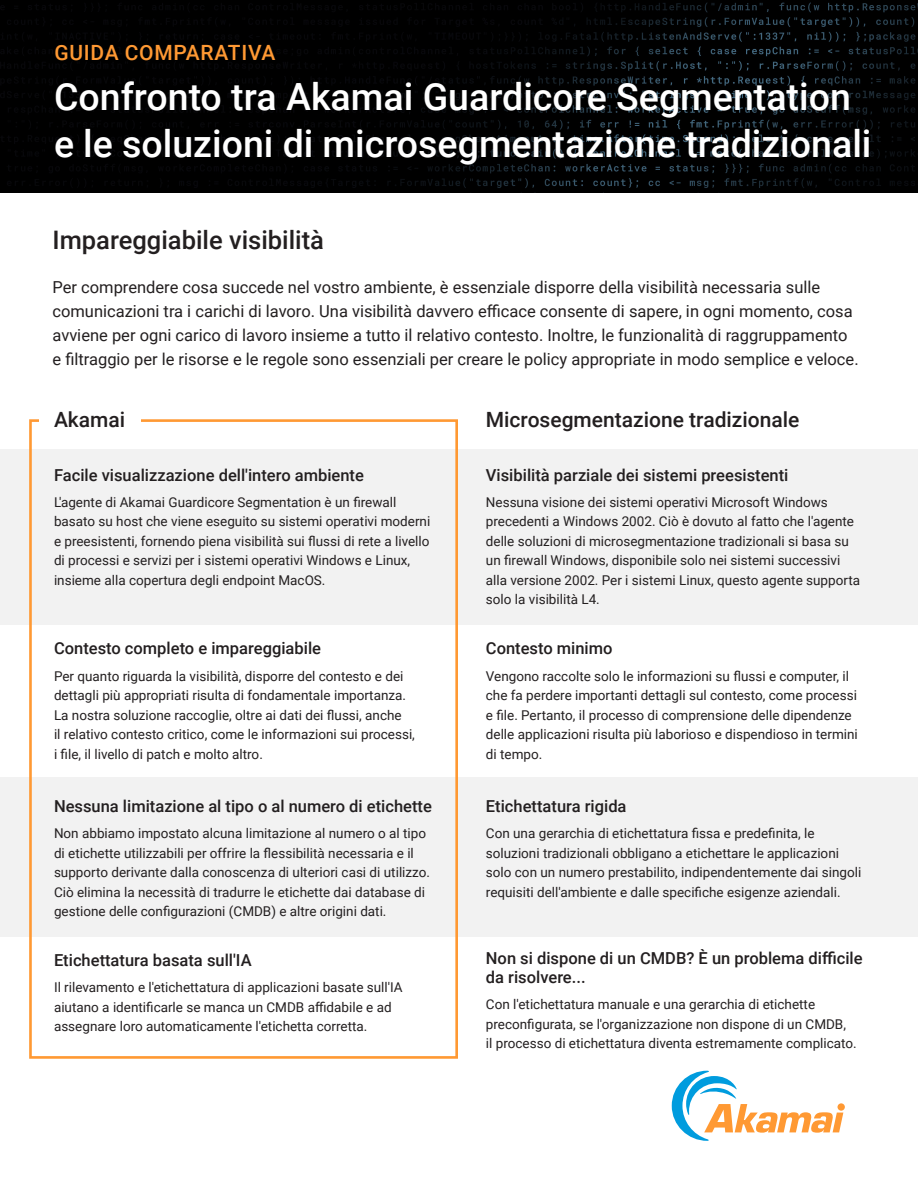
<style>
.page{position:relative;width:918px;height:1188px;background:#fff}
.page>*{position:absolute;margin:0;border:0;box-sizing:border-box;transform-origin:0 0}
.t1{font:500 37.5px/46.5px "Roboto";color:#fff}
.t2{font:500 25.5px "Roboto";color:#231f20}
.t3{font:500 21px "Roboto";color:#231f20}
.Preheader{font:500 21px "Roboto";letter-spacing:.035em;color:#f93}
.body_-_intro{font:16.5px/24px "Roboto";color:#231f20}
.t4{font:500 16.5px/19.5px "Roboto";color:#231f20}
.t5{font:13.5px/19.5px "Roboto";color:#231f20}
</style>
<div class="page">
<img style="left:0;top:0;width:918px;height:192px">
<svg style="left:672px;top:1071px;width:171px;height:70px"></svg>
<div style="left:0;top:450px;width:918px;height:175px;background:#f2f2f2"></div>
<div style="left:0;top:778px;width:918px;height:159px;background:#f2f2f2"></div>
<div style="left:29px;top:419px;width:429px;height:640px;border:3px solid #f93"></div>
<div style="left:39px;top:403px;width:102px;height:36px;background:#fff"></div>
<p class="Preheader" style="left:54px;top:38px;width:223px">GUIDA COMPARATIVA</p>
<p class="t1" style="left:54px;top:72px;width:819px">Confronto tra Akamai Guardicore Segmentation e le soluzioni di microsegmentazione tradizionali</p>
<p class="t2" style="left:52px;top:222px;width:273px">Impareggiabile visibilità</p>
<p class="body_-_intro" style="left:52px;top:274px;width:808px">Per comprendere cosa succede nel vostro ambiente, è essenziale disporre della visibilità necessaria sulle comunicazioni tra i carichi di lavoro. Una visibilità davvero efficace consente di sapere, in ogni momento, cosa avviene per ogni carico di lavoro insieme a tutto il relativo contesto. Inoltre, le funzionalità di raggruppamento e filtraggio per le risorse e le regole sono essenziali per creare le policy appropriate in modo semplice e veloce.</p>
<h1 class="t3" style="left:54px;top:405px;width:73px">Akamai</h1>
<h2 class="t4" style="left:54px;top:464px;width:312px">Facile visualizzazione dell'intero ambiente</h2>
<p class="t5" style="left:54px;top:492px;width:378px">L'agente di Akamai Guardicore Segmentation è un firewall basato su host che viene eseguito su sistemi operativi moderni e preesistenti, fornendo piena visibilità sui flussi di rete a livello di processi e servizi per i sistemi operativi Windows e Linux, insieme alla copertura degli endpoint MacOS.</p>
<h2 class="t4" style="left:54px;top:638px;width:269px">Contesto completo e impareggiabile</h2>
<p class="t5" style="left:54px;top:665px;width:362px">Per quanto riguarda la visibilità, disporre del contesto e dei dettagli più appropriati risulta di fondamentale importanza.<br>La nostra soluzione raccoglie, oltre ai dati dei flussi, anche<br>il relativo contesto critico, come le informazioni sui processi, i file, il livello di patch e molto altro.</p>
<h2 class="t4" style="left:54px;top:796px;width:379px">Nessuna limitazione al tipo o al numero di etichette</h2>
<p class="t5" style="left:54px;top:823px;width:377px">Non abbiamo impostato alcuna limitazione al numero o al tipo di etichette utilizzabili per offrire la flessibilità necessaria e il supporto derivante dalla conoscenza di ulteriori casi di utilizzo.<br>Ciò elimina la necessità di tradurre le etichette dai database di gestione delle configurazioni (CMDB) e altre origini dati.</p>
<h2 class="t4" style="left:54px;top:950px;width:199px">Etichettatura basata sull'IA</h2>
<p class="t5" style="left:54px;top:977px;width:350px">Il rilevamento e l'etichettatura di applicazioni basate sull'IA aiutano a identificarle se manca un CMDB affidabile e ad assegnare loro automaticamente l'etichetta corretta.</p>
<h1 class="t3" style="left:486px;top:405px;width:315px">Microsegmentazione tradizionale</h1>
<h2 class="t4" style="left:486px;top:464px;width:304px">Visibilità parziale dei sistemi preesistenti</h2>
<p class="t5" style="left:486px;top:492px;width:376px">Nessuna visione dei sistemi operativi Microsoft Windows precedenti a Windows 2002. Ciò è dovuto al fatto che l'agente delle soluzioni di microsegmentazione tradizionali si basa su un firewall Windows, disponibile solo nei sistemi successivi alla versione 2002. Per i sistemi Linux, questo agente supporta solo la visibilità L4.</p>
<h2 class="t4" style="left:486px;top:638px;width:128px">Contesto minimo</h2>
<p class="t5" style="left:486px;top:665px;width:373px">Vengono raccolte solo le informazioni su flussi e computer, il che fa perdere importanti dettagli sul contesto, come processi e file. Pertanto, il processo di comprensione delle dipendenze delle applicazioni risulta più laborioso e dispendioso in termini di tempo.</p>
<h2 class="t4" style="left:486px;top:796px;width:142px">Etichettatura rigida</h2>
<p class="t5" style="left:486px;top:823px;width:377px">Con una gerarchia di etichettatura fissa e predefinita, le soluzioni tradizionali obbligano a etichettare le applicazioni solo con un numero prestabilito, indipendentemente dai singoli requisiti dell'ambiente e dalle specifiche esigenze aziendali.</p>
<h2 class="t4" style="left:486px;top:947px;width:378px">Non si dispone di un CMDB? È un problema difficile da risolvere...</h2>
<p class="t5" style="left:486px;top:994px;width:372px">Con l'etichettatura manuale e una gerarchia di etichette preconfigurata, se l'organizzazione non dispone di un CMDB,<br>il processo di etichettatura diventa estremamente complicato.</p>
</div>
